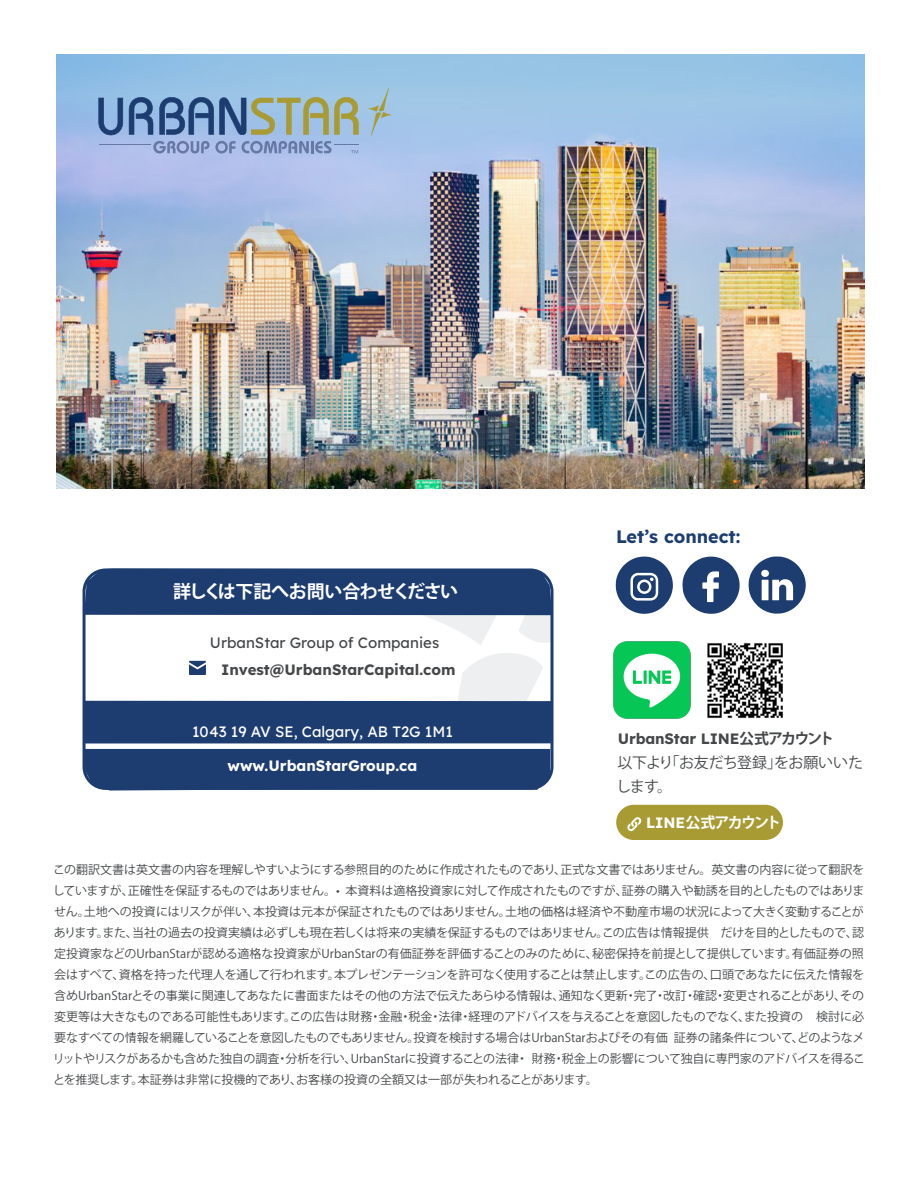
<style>
.page{position:relative;width:918px;height:1188px;background:#fff}
.page>*{position:absolute;margin:0;border:0;box-sizing:border-box;transform-origin:0 0}
.Infographic___Blue_Facts{font:700 18px "Koz Go Pr 6 N";letter-spacing:-.035em;color:#fff}
.Infographic___Blue_Facts-2{font:18px "Lexend";color:#1d3d70}
.Paragraph___Grey{font:15px "Lexend";color:#454749}
.Paragraph___Grey-2{font:15px "Lexend";color:#fff}
.Paragraph___Grey-3{font:15px/24px "Koz Go Pr 6 N";letter-spacing:-.03em;color:#454749}
.t1{font:700 15px "Koz Go Pr 6 N";letter-spacing:-.11em;color:#fff}
.t2{font:12px/21px "Koz Go Pr 6 N";color:#454749;text-align:justify}
.s1{font-family:"Lexend"}
.s2{font-weight:700}
.s3{font-family:"Lexend";font-weight:400}
</style>
<div class="page">
<div style="left:616px;top:805px;width:167px;height:35px;background:#a99b33;border-radius:18px"></div>
<img style="left:56px;top:54px;width:809px;height:435px">
<img style="left:614px;top:641px;width:77px;height:77px">
<img style="left:706px;top:642px;width:77px;height:77px">
<svg style="left:627px;top:817px;width:14px;height:14px"></svg>
<svg style="left:682px;top:557px;width:58px;height:57px"></svg>
<svg style="left:616px;top:557px;width:57px;height:57px"></svg>
<div style="left:640px;top:582px;width:9px;height:9px;background:#1d3d70;border-radius:50%"></div>
<svg style="left:749px;top:556px;width:57px;height:58px"></svg>
<svg style="left:369px;top:88px;width:22px;height:48px"></svg>
<svg style="left:98px;top:98px;width:25px;height:37px"></svg>
<svg style="left:129px;top:97px;width:24px;height:38px"></svg>
<svg style="left:159px;top:97px;width:200px;height:38px"></svg>
<hr style="left:99px;top:144px;width:52px;height:1px;background:#6679a5">
<svg style="left:153px;top:141px;width:82px;height:13px"></svg>
<svg style="left:242px;top:141px;width:117px;height:13px"></svg>
<div style="left:85px;top:701px;width:466px;height:43px;background:#1d3d70"></div>
<div style="left:85px;top:749px;width:465px;height:42px;background:#1d3d70"></div>
<svg style="left:84px;top:569px;width:469px;height:164px"></svg>
<p class="Infographic___Blue_Facts" style="left:173px;top:581px;width:287px">詳しくは下記へお問い合わせください</p>
<p class="Paragraph___Grey" style="left:210px;top:632px;width:231px">UrbanStar Group of Companies</p>
<p class="Paragraph___Grey" style="left:221px;top:659px;width:236px">Invest@UrbanStarCapital.com</p>
<p class="Paragraph___Grey-2" style="left:192px;top:721px;width:262px">1043 19 AV SE, Calgary, AB T2G 1M1</p>
<p class="Paragraph___Grey-2" style="left:228px;top:755px;width:191px">www.UrbanStarGroup.ca</p>
<p class="Infographic___Blue_Facts-2" style="left:616px;top:524px;width:126px">Let’s connect:</p>
<p class="Paragraph___Grey-3" style="left:616px;top:727px;width:248px"><span class="s1">UrbanStar LINE</span><span class="s2">公式アカウント<br></span>以下より「お友だち登録」をお願いいたします。</p>
<p class="t1" style="left:646px;top:814px;width:136px"><span class="s3">LINE</span>公式アカウント</p>
<p class="t2" style="left:53px;top:859px;width:814px">この翻訳文書は英文書の内容を理解しやすいようにする参照目的のために作成されたものであり、正式な文書ではありません。英文書の内容に従って翻訳をしていますが、正確性を保証するものではありません。• 本資料は適格投資家に対して作成されたものですが、証券の購入や勧誘を目的としたものではありません。土地への投資にはリスクが伴い、本投資は元本が保証されたものではありません。土地の価格は経済や不動産市場の状況によって大きく変動することがあります。また、当社の過去の投資実績は必ずしも現在若しくは将来の実績を保証するものではありません。この広告は情報提供 だけを目的としたもので、認定投資家などのUrbanStarが認める適格な投資家がUrbanStarの有価証券を評価することのみのために、秘密保持を前提として提供しています。有価証券の照会はすべて、資格を持った代理人を通して行われます。本プレゼンテーションを許可なく使用することは禁止します。この広告の、口頭であなたに伝えた情報を含めUrbanStarとその事業に関連してあなたに書面またはその他の方法で伝えたあらゆる情報は、通知なく更新・完了・改訂・確認・変更されることがあり、その変更等は大きなものである可能性もあります。この広告は財務・金融・税金・法律・経理のアドバイスを与えることを意図したものでなく、また投資の 検討に必要なすべての情報を網羅していることを意図したものでもありません。投資を検討する場合はUrbanStarおよびその有価 証券の諸条件について、どのようなメリットやリスクがあるかも含めた独自の調査・分析を行い、UrbanStarに投資することの法律・ 財務・税金上の影響について独自に専門家のアドバイスを得ることを推奨します。本証券は非常に投機的であり、お客様の投資の全額又は一部が失われることがあります。</p>
</div>
